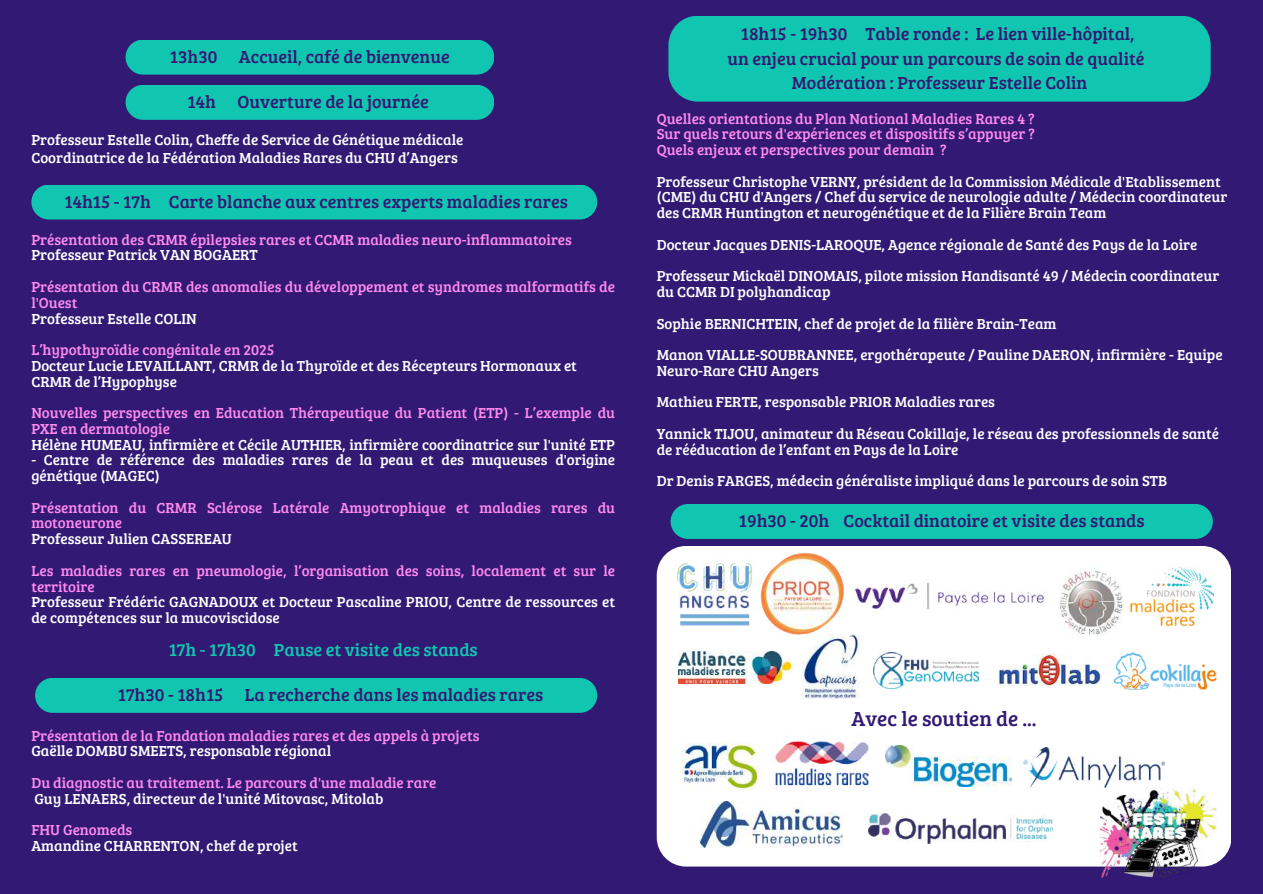
<style>
.page{position:relative;width:1263px;height:894px;background:#fff}
.page>*{position:absolute;margin:0;border:0;box-sizing:border-box;transform-origin:0 0}
.t1{font:21px "Bree Serif";color:#311974}
.t2{font:18px/24.8px "Bree Serif";color:#311974;text-align:center}
.t3{font:18px "Bree Serif";color:#11c6b1}
.t4{font:15px/31.5px "Bree Serif";color:#fff}
.t5{font:15px/15.8px "Bree Serif";color:#ff8aee}
</style>
<div class="page">
<div style="left:0;top:0;width:1263px;height:893px;background:#311974"></div>
<div style="left:126px;top:40px;width:368px;height:35px;background:#11c6b1;border-radius:17px"></div>
<div style="left:31px;top:184px;width:566px;height:35px;background:#11c6b1;border-radius:17px"></div>
<div style="left:668px;top:16px;width:543px;height:86px;background:#11c6b1;border-radius:29px"></div>
<div style="left:671px;top:504px;width:542px;height:34px;background:#11c6b1;border-radius:17px"></div>
<div style="left:657px;top:545px;width:574px;height:321px;background:#fff;border-radius:29px"></div>
<img style="left:854px;top:582px;width:193px;height:28px">
<img style="left:1059px;top:570px;width:64px;height:65px">
<img style="left:1100px;top:787px;width:121px;height:90px">
<img style="left:1130px;top:567px;width:84px;height:60px">
<img style="left:678px;top:651px;width:112px;height:32px">
<img style="left:997px;top:653px;width:103px;height:32px">
<img style="left:775px;top:741px;width:94px;height:47px">
<div style="left:35px;top:677px;width:562px;height:35px;background:#11c6b1;border-radius:17px"></div>
<div style="left:126px;top:85px;width:368px;height:35px;background:#11c6b1;border-radius:17px"></div>
<img style="left:873px;top:652px;width:105px;height:36px">
<img style="left:1114px;top:652px;width:102px;height:37px">
<img style="left:760px;top:552px;width:84px;height:82px">
<img style="left:676px;top:560px;width:76px;height:66px">
<img style="left:681px;top:742px;width:82px;height:48px">
<img style="left:1024px;top:747px;width:140px;height:40px">
<img style="left:885px;top:745px;width:126px;height:41px">
<img style="left:868px;top:813px;width:185px;height:30px">
<img style="left:700px;top:801px;width:143px;height:45px">
<img style="left:802px;top:634px;width:57px;height:64px">
<p class="t2" style="left:170px;top:43px;width:281px">13h30 Accueil, café de bienvenue</p>
<p class="t2" style="left:187px;top:88px;width:243px">14h Ouverture de la journée</p>
<p class="t4" style="left:31px;top:130px;width:434px;line-height:18px">Professeur Estelle Colin, Cheffe de Service de Génétique médicale<br>Coordinatrice de la Fédération Maladies Rares du CHU d’Angers</p>
<p class="t2" style="left:64px;top:188px;width:505px">14h15 - 17h Carte blanche aux centres experts maladies rares</p>
<p class="t5" style="left:31px;top:231px;width:542px">Présentation des CRMR épilepsies rares et CCMR maladies neuro-inflammatoires</p>
<p class="t4" style="left:31px;top:239px;width:228px">Professeur Patrick VAN BOGAERT</p>
<p class="t5" style="left:31px;top:278px;width:585px">Présentation du CRMR des anomalies du développement et syndromes malformatifs de l'Ouest</p>
<p class="t4" style="left:31px;top:302px;width:167px">Professeur Estelle COLIN</p>
<p class="t5" style="left:31px;top:341px;width:244px">L’hypothyroïdie congénitale en 2025</p>
<p class="t4" style="left:31px;top:357px;width:547px;line-height:15.8px">Docteur Lucie LEVAILLANT, CRMR de la Thyroïde et des Récepteurs Hormonaux et<br>CRMR de l’Hypophyse</p>
<p class="t5" style="left:31px;top:404px;width:585px">Nouvelles perspectives en Education Thérapeutique du Patient (ETP) - L’exemple du<br>PXE en dermatologie</p>
<p class="t4" style="left:31px;top:428px;width:585px">Hélène HUMEAU, infirmière et Cécile AUTHIER, infirmière coordinatrice sur l'unité ETP</p>
<p class="t4" style="left:31px;top:451px;width:585px;line-height:15.8px">- Centre de référence des maladies rares de la peau et des muqueuses d'origine génétique (MAGEC)</p>
<p class="t5" style="left:31px;top:498px;width:585px">Présentation du CRMR Sclérose Latérale Amyotrophique et maladies rares du motoneurone</p>
<p class="t4" style="left:31px;top:522px;width:202px">Professeur Julien CASSEREAU</p>
<p class="t5" style="left:31px;top:561px;width:585px">Les maladies rares en pneumologie, l’organisation des soins, localement et sur le territoire</p>
<p class="t4" style="left:31px;top:593px;width:585px;line-height:15.8px">Professeur Frédéric GAGNADOUX et Docteur Pascaline PRIOU, Centre de ressources et de compétences sur la mucoviscidose</p>
<p class="t3" style="left:169px;top:636px;width:310px">17h - 17h30 Pause et visite des stands</p>
<p class="t2" style="left:118px;top:681px;width:427px">17h30 - 18h15 La recherche dans les maladies rares</p>
<p class="t5" style="left:31px;top:726px;width:450px">Présentation de la Fondation maladies rares et des appels à projets</p>
<p class="t4" style="left:31px;top:734px;width:301px">Gaëlle DOMBU SMEETS, responsable régional</p>
<p class="t5" style="left:31px;top:773px;width:407px">Du diagnostic au traitement. Le parcours d'une maladie rare</p>
<p class="t4" style="left:34px;top:781px;width:350px">Guy LENAERS, directeur de l'unité Mitovasc, Mitolab</p>
<p class="t5" style="left:31px;top:821px;width:103px">FHU Genomeds</p>
<p class="t4" style="left:31px;top:829px;width:268px">Amandine CHARRENTON, chef de projet</p>
<p class="t2" style="left:727px;top:20px;width:419px">18h15 - 19h30 Table ronde : Le lien ville-hôpital, un enjeu crucial pour un parcours de soin de qualité<br>Modération : Professeur Estelle Colin</p>
<p class="t5" style="left:657px;top:110px;width:380px;text-align:justify">Quelles orientations du Plan National Maladies Rares 4 ?<br>Sur quels retours d'expériences et dispositifs s’appuyer ?<br>Quels enjeux et perspectives pour demain ?</p>
<p class="t4" style="left:657px;top:173px;width:572px;line-height:15.8px">Professeur Christophe VERNY, président de la Commission Médicale d'Etablissement (CME) du CHU d'Angers / Chef du service de neurologie adulte / Médecin coordinateur des CRMR Huntington et neurogénétique et de la Filière Brain Team</p>
<p class="t4" style="left:657px;top:228px;width:564px">Docteur Jacques DENIS-LAROQUE, Agence régionale de Santé des Pays de la Loire<br>Professeur Mickaël DINOMAIS, pilote mission Handisanté 49 / Médecin coordinateur</p>
<p class="t4" style="left:657px;top:275px;width:567px">du CCMR DI polyhandicap<br>Sophie BERNICHTEIN, chef de projet de la filière Brain-Team<br>Manon VIALLE-SOUBRANNEE, ergothérapeute / Pauline DAERON, infirmière - Equipe</p>
<p class="t4" style="left:657px;top:354px;width:564px">Neuro-Rare CHU Angers<br>Mathieu FERTE, responsable PRIOR Maladies rares<br>Yannick TIJOU, animateur du Réseau Cokillaje, le réseau des professionnels de santé</p>
<p class="t4" style="left:657px;top:433px;width:512px">de rééducation de l’enfant en Pays de la Loire<br>Dr Denis FARGES, médecin généraliste impliqué dans le parcours de soin STB</p>
<p class="t2" style="left:739px;top:507px;width:407px">19h30 - 20h Cocktail dinatoire et visite des stands</p>
<h1 class="t1" style="left:852px;top:702px;width:186px">Avec le soutien de ...</h1>
</div>
